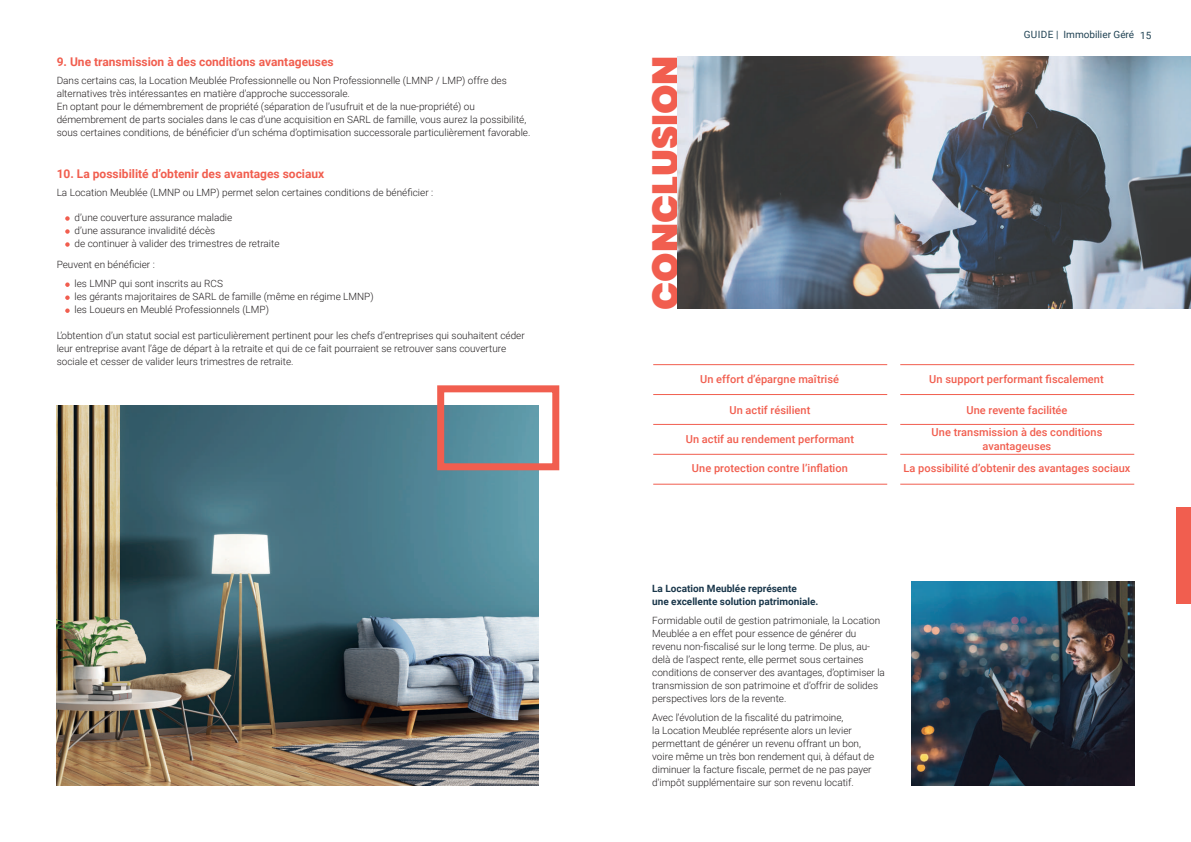
<style>
.page{position:relative;width:1191px;height:842px;background:#fff}
.page>*{position:absolute;margin:0;border:0;box-sizing:border-box;transform-origin:0 0}
.t1{font:900 37.4px "Poppins";color:#f15e4f}
.t2{font:700 12px "Roboto";color:#f15e4f}
.t3{font:500 11px/14px "Roboto";letter-spacing:.005em;color:#f15e4f;text-align:center}
.t4{font:300 10px/13px "Roboto";color:#231f20}
.t5{font:700 10px/13px "Roboto";color:#1a374b}
.t6{font:10px "Roboto";color:#214354}
</style>
<div class="page">
<svg style="left:65px;top:216px;width:5px;height:5px"></svg>
<svg style="left:65px;top:229px;width:5px;height:5px"></svg>
<svg style="left:65px;top:242px;width:5px;height:5px"></svg>
<svg style="left:65px;top:282px;width:5px;height:5px"></svg>
<svg style="left:65px;top:295px;width:5px;height:5px"></svg>
<svg style="left:65px;top:308px;width:5px;height:5px"></svg>
<img style="left:57px;top:405px;width:482px;height:380px">
<img style="left:911px;top:581px;width:223px;height:204px">
<hr style="left:653px;top:364px;width:234px;height:1px;background:#f15e4f">
<hr style="left:900px;top:364px;width:234px;height:1px;background:#f15e4f">
<hr style="left:653px;top:394px;width:234px;height:1px;background:#f15e4f">
<hr style="left:900px;top:394px;width:234px;height:1px;background:#f15e4f">
<hr style="left:653px;top:424px;width:234px;height:1px;background:#f15e4f">
<hr style="left:900px;top:424px;width:234px;height:1px;background:#f15e4f">
<hr style="left:653px;top:454px;width:234px;height:1px;background:#f15e4f">
<hr style="left:900px;top:454px;width:234px;height:1px;background:#f15e4f">
<hr style="left:653px;top:484px;width:234px;height:1px;background:#f15e4f">
<hr style="left:900px;top:484px;width:234px;height:1px;background:#f15e4f">
<img style="left:677px;top:57px;width:514px;height:251px">
<div style="left:437px;top:385px;width:122px;height:85px;border:7px solid #f15e4f"></div>
<div style="left:1176px;top:507px;width:15px;height:97px;background:#f15e4f"></div>
<p class="t2" style="left:57px;top:53px;width:278px">9. Une transmission à des conditions avantageuses</p>
<p class="t4" style="left:57px;top:74px;width:475px">Dans certains cas, la Location Meublée Professionnelle ou Non Professionnelle (LMNP / LMP) offre des alternatives très intéressantes en matière d’approche successorale.<br>En optant pour le démembrement de propriété (séparation de l’usufruit et de la nue-propriété) ou démembrement de parts sociales dans le cas d’une acquisition en SARL de famille, vous aurez la possibilité, sous certaines conditions, de bénéficier d’un schéma d’optimisation successorale particulièrement favorable.</p>
<p class="t2" style="left:57px;top:165px;width:269px">10. La possibilité d’obtenir des avantages sociaux</p>
<p class="t4" style="left:57px;top:186px;width:378px">La Location Meublée (LMNP ou LMP) permet selon certaines conditions de bénéficier :</p>
<p class="t4" style="left:75px;top:210px;width:206px">d’une couverture assurance maladie<br>d’une assurance invalidité décès<br>de continuer à valider des trimestres de retraite</p>
<p class="t4" style="left:75px;top:255px;width:150px;line-height:18.7px;text-indent:-18px">Peuvent en bénéficier :<br>les LMNP qui sont inscrits au RCS</p>
<p class="t4" style="left:75px;top:289px;width:301px">les gérants majoritaires de SARL de famille (même en régime LMNP) les Loueurs en Meublé Professionnels (LMP)</p>
<p class="t4" style="left:57px;top:328px;width:469px">L’obtention d’un statut social est particulièrement pertinent pour les chefs d’entreprises qui souhaitent céder leur entreprise avant l’âge de départ à la retraite et qui de ce fait pourraient se retrouver sans couverture sociale et cesser de valider leurs trimestres de retraite.</p>
<h1 class="t1" style="left:644px;top:310px;width:256px;rotate:-90deg">CONCLUSION</h1>
<p class="t6" style="left:1023px;top:28px;width:129px">GUIDE | Immobilier Géré 15</p>
<p class="t3" style="left:700px;top:372px;width:140px">Un effort d’épargne maîtrisé</p>
<p class="t3" style="left:929px;top:372px;width:176px">Un support performant fiscalement</p>
<p class="t3" style="left:729px;top:402px;width:82px">Un actif résilient</p>
<p class="t3" style="left:966px;top:402px;width:103px">Une revente facilitée</p>
<p class="t3" style="left:685px;top:431px;width:170px">Un actif au rendement performant</p>
<p class="t3" style="left:931px;top:424px;width:172px">Une transmission à des conditions avantageuses</p>
<p class="t3" style="left:692px;top:460px;width:157px">Une protection contre l’inflation</p>
<p class="t3" style="left:903px;top:460px;width:228px">La possibilité d’obtenir des avantages sociaux</p>
<p class="t5" style="left:652px;top:582px;width:168px">La Location Meublée représente<br>une excellente solution patrimoniale.</p>
<p class="t4" style="left:652px;top:614px;width:234px">Formidable outil de gestion patrimoniale, la Location Meublée a en effet pour essence de générer du revenu non-fiscalisé sur le long terme. De plus, au&shy;delà de l’aspect rente, elle permet sous certaines conditions de conserver des avantages, d’optimiser la transmission de son patrimoine et d’offrir de solides perspectives lors de la revente.</p>
<p class="t4" style="left:652px;top:710px;width:224px">Avec l’évolution de la fiscalité du patrimoine,<br>la Location Meublée représente alors un levier permettant de générer un revenu offrant un bon, voire même un très bon rendement qui, à défaut de diminuer la facture fiscale, permet de ne pas payer d’impôt supplémentaire sur son revenu locatif.</p>
</div>
